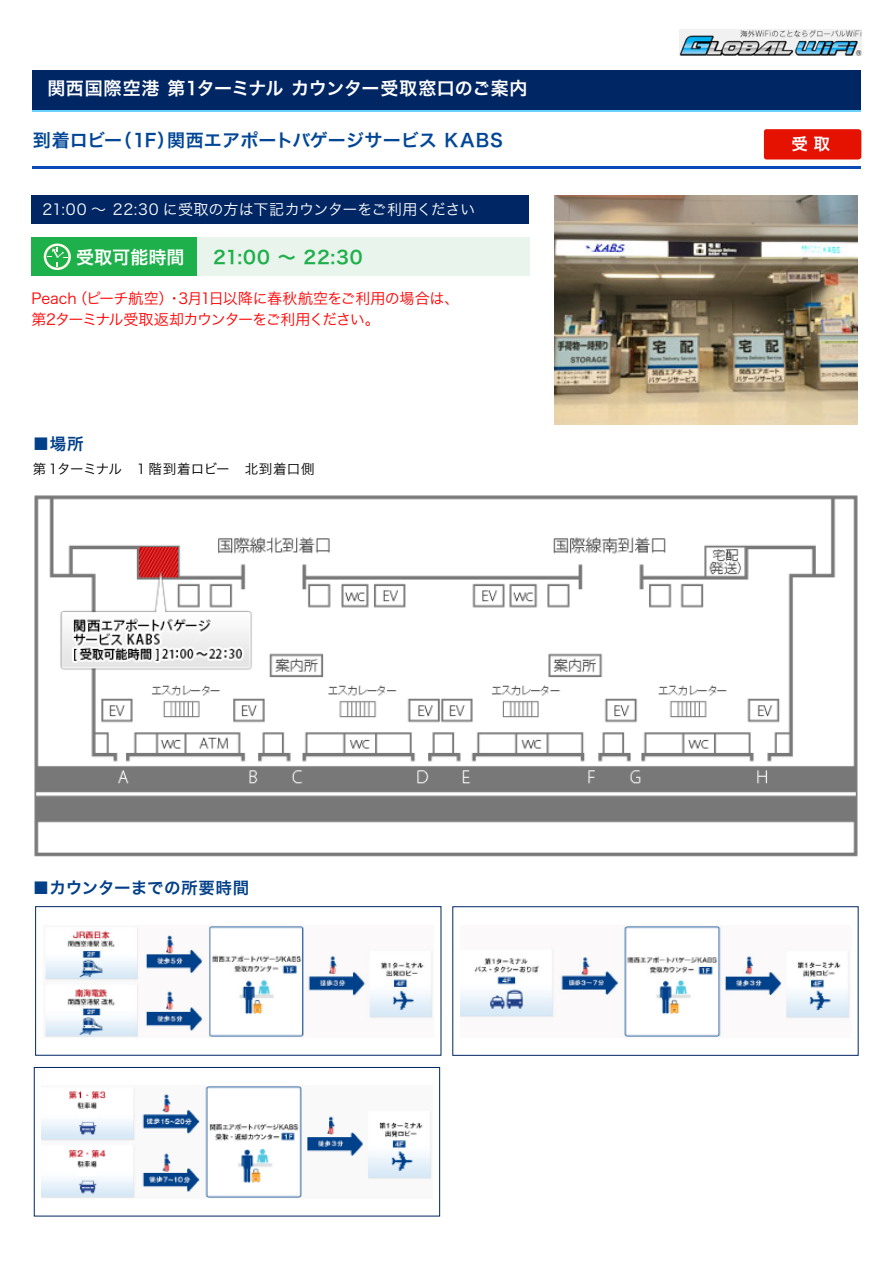
<style>
.page{position:relative;width:894px;height:1264px;background:#fff}
.page>*{position:absolute;margin:0;border:0;box-sizing:border-box;transform-origin:0 0}
.t1{font:18px "Hira Kaku Pro W6";letter-spacing:.005em;color:#fff}
.t2{font:18px "Hira Kaku Pro W6";letter-spacing:.005em;color:#004697}
.t3{font:18px "Hira Kaku Pro W6";letter-spacing:.04em;color:#1eb04a}
.t4{font:16.5px "Hira Kaku Pro W6";letter-spacing:.005em;color:#004089}
.t5{font:16.5px "Hira Kaku Pro W6";color:#fff}
.t6{font:15px/21px "Hira Kaku Pro W3";letter-spacing:-.03em;color:#f00}
.t7{font:15px "Hira Kaku Pro W3";color:#fff}
.t8{font:13.5px "Hira Kaku Pro W3";letter-spacing:-.015em;color:#000}
.s1{font-family:"Hira Kaku Pro W3"}
</style>
<div class="page">
<div style="left:763px;top:129px;width:98px;height:30px;background:#e51202"></div>
<div style="left:31px;top:237px;width:166px;height:39px;background:#1eb04a"></div>
<div style="left:31px;top:195px;width:498px;height:29px;background:#002664"></div>
<hr style="left:32px;top:166px;width:828px;height:2px;background:#0c4ab7">
<hr style="left:32px;top:109px;width:828px;height:3px;background:#6ad2fd">
<svg style="left:44px;top:243px;width:27px;height:27px"></svg>
<div style="left:197px;top:237px;width:332px;height:39px;background:#e9f4ed"></div>
<div style="left:32px;top:70px;width:828px;height:39px;background:#002664"></div>
<img style="left:679px;top:29px;width:182px;height:27px">
<div style="left:35px;top:906px;width:406px;height:149px;border:1px solid #002664"></div>
<div style="left:452px;top:906px;width:406px;height:149px;border:1px solid #002664"></div>
<div style="left:34px;top:1066px;width:406px;height:150px;border:1px solid #002664"></div>
<img style="left:554px;top:195px;width:302px;height:229px">
<img style="left:35px;top:495px;width:821px;height:361px">
<img style="left:42px;top:1086px;width:390px;height:111px">
<img style="left:460px;top:925px;width:390px;height:112px">
<img style="left:45px;top:925px;width:388px;height:111px">
<p class="t1" style="left:47px;top:72px;width:481px">関西国際空港 第1ターミナル カウンター受取窓口のご案内</p>
<p class="t2" style="left:33px;top:124px;width:471px">到着ロビー（1F）関西エアポートバゲージサービス KABS</p>
<p class="t7" style="left:43px;top:196px;width:434px">21:00 ～ 22:30 に受取の方は下記カウンターをご利用ください</p>
<p class="t1" style="left:76px;top:241px;width:110px">受取可能時間</p>
<p class="t3" style="left:213px;top:241px;width:151px">21:00 ～ 22:30</p>
<p class="t6" style="left:31px;top:287px;width:429px">Peach（ピーチ航空）・3月1日以降に春秋航空をご利用の場合は、第2ターミナル受取返却カウンターをご利用ください。</p>
<p class="t4" style="left:33px;top:429px;width:52px">■場所</p>
<p class="t8" style="left:33px;top:457px;width:283px">第 1ターミナル　1 階到着ロビー　北到着口側</p>
<p class="t4" style="left:33px;top:872px;width:218px"><span class="s1">■</span>カウンターまでの所要時間</p>
<p class="t5" style="left:791px;top:129px;width:40px">受 取</p>
</div>
